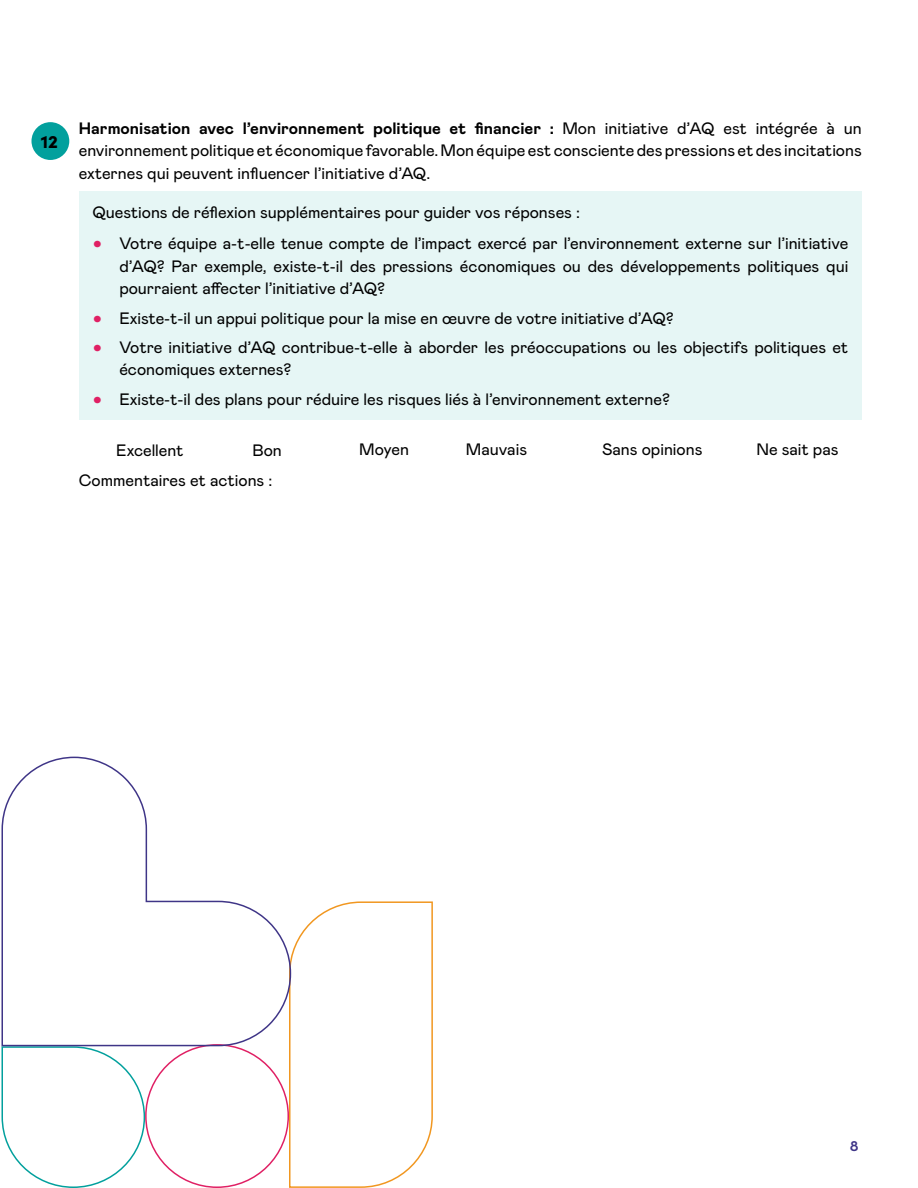
<style>
.page{position:relative;width:918px;height:1188px;background:#fff}
.page>*{position:absolute;margin:0;border:0;box-sizing:border-box;transform-origin:0 0}
.Question_Numbers__H2{font:900 18px "Sofia Pro";color:#000}
.Black_copy__H3{font:16.5px/22.5px "Mabry Pro";color:#000;text-align:justify}
.t1{font:600 15px "Sofia Pro";color:#3f3587}
.s1{font-weight:700}
.s2{font-family:"Sofia Pro";font-weight:900;font-size:21px;color:#e02064}
</style>
<div class="page">
<svg style="left:288px;top:901px;width:145px;height:287px"></svg>
<svg style="left:1px;top:1047px;width:145px;height:141px"></svg>
<div style="left:79px;top:191px;width:783px;height:41px;background:#e6f6f5"></div>
<div style="left:31px;top:122px;width:38px;height:38px;background:#02a09d;border-radius:50%"></div>
<div style="left:79px;top:223px;width:783px;height:196px;background:#e6f6f5"></div>
<svg style="left:1px;top:756px;width:291px;height:291px"></svg>
<p class="Question_Numbers__H2" style="left:41px;top:127px;width:19px">12</p>
<p class="Black_copy__H3" style="left:79px;top:116px;width:785px"><span class="s1">Harmonisation avec l’environnement politique et financier :</span> Mon initiative d’AQ est intégrée à un environnement politique et économique favorable. Mon équipe est consciente des pressions et des incitations externes qui peuvent influencer l’initiative d’AQ.</p>
<p class="Black_copy__H3" style="left:92px;top:200px;width:489px">Questions de réflexion supplémentaires pour guider vos réponses :</p>
<p class="Black_copy__H3" style="left:119px;top:232px;width:731px;text-indent:-27px"><span class="s2">•</span> Votre équipe a-t-elle tenue compte de l’impact exercé par l’environnement externe sur l’initiative d’AQ? Par exemple, existe-t-il des pressions économiques ou des développements politiques qui pourraient affecter l’initiative d’AQ?</p>
<p class="Black_copy__H3" style="left:92px;top:306px;width:583px"><span class="s2">•</span> Existe-t-il un appui politique pour la mise en œuvre de votre initiative d’AQ?</p>
<p class="Black_copy__H3" style="left:119px;top:335px;width:730px;text-indent:-27px"><span class="s2">•</span> Votre initiative d’AQ contribue-t-elle à aborder les préoccupations ou les objectifs politiques et économiques externes?</p>
<p class="Black_copy__H3" style="left:92px;top:387px;width:579px"><span class="s2">•</span> Existe-t-il des plans pour réduire les risques liés à l’environnement externe?</p>
<p class="Black_copy__H3" style="left:116px;top:438px;width:69px">Excellent</p>
<p class="Black_copy__H3" style="left:252px;top:438px;width:31px">Bon</p>
<p class="Black_copy__H3" style="left:359px;top:437px;width:51px">Moyen</p>
<p class="Black_copy__H3" style="left:466px;top:437px;width:63px">Mauvais</p>
<p class="Black_copy__H3" style="left:602px;top:438px;width:102px">Sans opinions</p>
<p class="Black_copy__H3" style="left:756px;top:438px;width:84px">Ne sait pas</p>
<p class="Black_copy__H3" style="left:79px;top:468px;width:195px">Commentaires et actions :</p>
<p class="t1" style="left:850px;top:1135px;width:10px">8</p>
</div>
